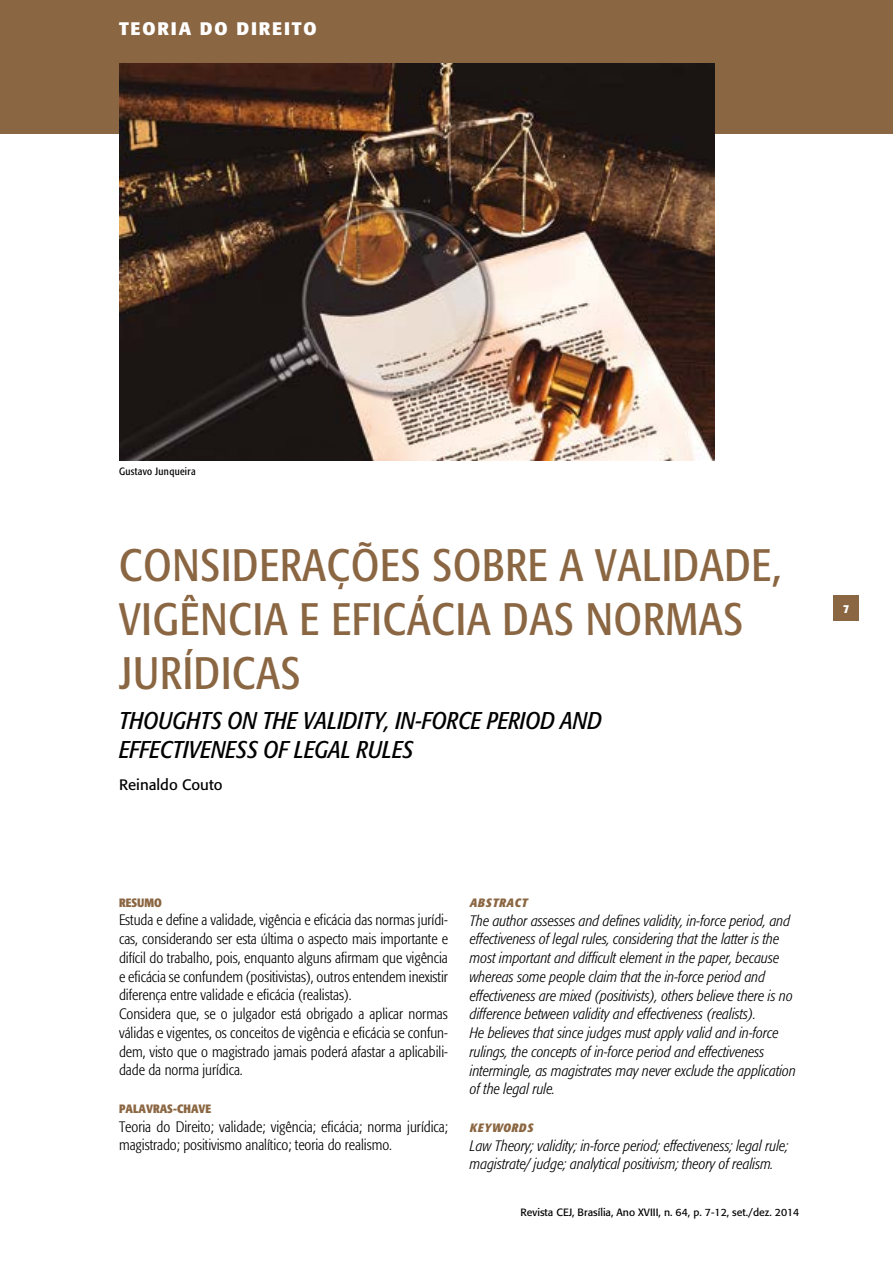
<style>
.page{position:relative;width:893px;height:1263px;background:#fff}
.page>*{position:absolute;margin:0;border:0;box-sizing:border-box;transform-origin:0 0}
.titulo_artigos{font:condensed 45px/54px "Formata";letter-spacing:.02em;color:#8b6642}
.titulo_artigo_ingles{font:italic condensed 24px/28.8px "Formata";color:#000}
.retranca{font:700 18px "Formata";letter-spacing:.1em;color:#fff}
.abstract{font:italic 300 condensed 15px/18.8px "Formata";color:#000}
.resumo{font:300 condensed 15px/18.8px "Formata";color:#000;text-align:justify}
.autor_inicial{font:15px "Formata";color:#000}
.titulo_interno{font:700 condensed 12px "Formata";color:#8b6642}
.titulo_interno_abstr{font:italic 700 condensed 12px "Formata";letter-spacing:.05em;color:#8b6642}
.numeracao{font:700 condensed 12px "Formata";color:#fff}
.t1{font:10.5px "Formata";color:#000}
.ilustrador{font:condensed 10.5px "Formata";letter-spacing:.03em;color:#000}
</style>
<div class="page">
<div style="left:833px;top:595px;width:26px;height:26px;background:#8b6642"></div>
<div style="left:0;top:0;width:893px;height:134px;background:#8b6642"></div>
<img style="left:119px;top:64px;width:595px;height:396px">
<p class="retranca" style="left:119px;top:18px;width:199px">TEORIA DO DIREITO</p>
<p class="ilustrador" style="left:119px;top:465px;width:78px">Gustavo Junqueira</p>
<p class="titulo_artigos" style="left:119px;top:538px;width:664px">CONSIDERAÇÕES SOBRE A VALIDADE,<br>VIGÊNCIA E EFICÁCIA DAS NORMAS<br>JURÍDICAS</p>
<p class="titulo_artigo_ingles" style="left:119px;top:706px;width:484px">THOUGHTS ON THE VALIDITY, IN-FORCE PERIOD AND<br>EFFECTIVENESS OF LEGAL RULES</p>
<p class="autor_inicial" style="left:119px;top:775px;width:105px">Reinaldo Couto</p>
<p class="titulo_interno" style="left:119px;top:895px;width:44px">RESUMO</p>
<p class="resumo" style="left:119px;top:911px;width:330px">Estuda e define a validade, vigência e eficácia das normas jurídi&shy;cas, considerando ser esta última o aspecto mais importante e difícil do trabalho, pois, enquanto alguns afirmam que vigência e eficácia se confundem (positivistas), outros entendem inexistir diferença entre validade e eficácia (realistas).</p>
<p class="resumo" style="left:119px;top:1005px;width:330px">Considera que, se o julgador está obrigado a aplicar normas válidas e vigentes, os conceitos de vigência e eficácia se confun&shy;dem, visto que o magistrado jamais poderá afastar a aplicabili&shy;dade da norma jurídica.</p>
<p class="titulo_interno" style="left:119px;top:1101px;width:94px">PALAVRAS-CHAVE</p>
<p class="resumo" style="left:119px;top:1117px;width:330px">Teoria do Direito; validade; vigência; eficácia; norma jurídica; magistrado; positivismo analítico; teoria do realismo.</p>
<p class="titulo_interno_abstr" style="left:470px;top:895px;width:59px">ABSTRACT</p>
<p class="abstract" style="left:470px;top:911px;width:324px">The author assesses and defines validity, in-force period, and effectiveness of legal rules, considering that the latter is the most important and difficult element in the paper, because whereas some people claim that the in-force period and effectiveness are mixed (positivists), others believe there is no difference between validity and effectiveness (realists).</p>
<p class="abstract" style="left:470px;top:1024px;width:328px">He believes that since judges must apply valid and in-force rulings, the concepts of in-force period and effectiveness intermingle, as magistrates may never exclude the application of the legal rule.</p>
<p class="titulo_interno_abstr" style="left:470px;top:1120px;width:65px">KEYWORDS</p>
<p class="abstract" style="left:470px;top:1136px;width:320px">Law Theory; validity; in-force period; effectiveness; legal rule; magistrate/ judge; analytical positivism; theory of realism.</p>
<p class="t1" style="left:521px;top:1206px;width:280px">Revista CEJ, Brasília, Ano XVIII, n. 64, p. 7-12, set./dez. 2014</p>
<p class="numeracao" style="left:843px;top:601px;width:7px">7</p>
</div>
